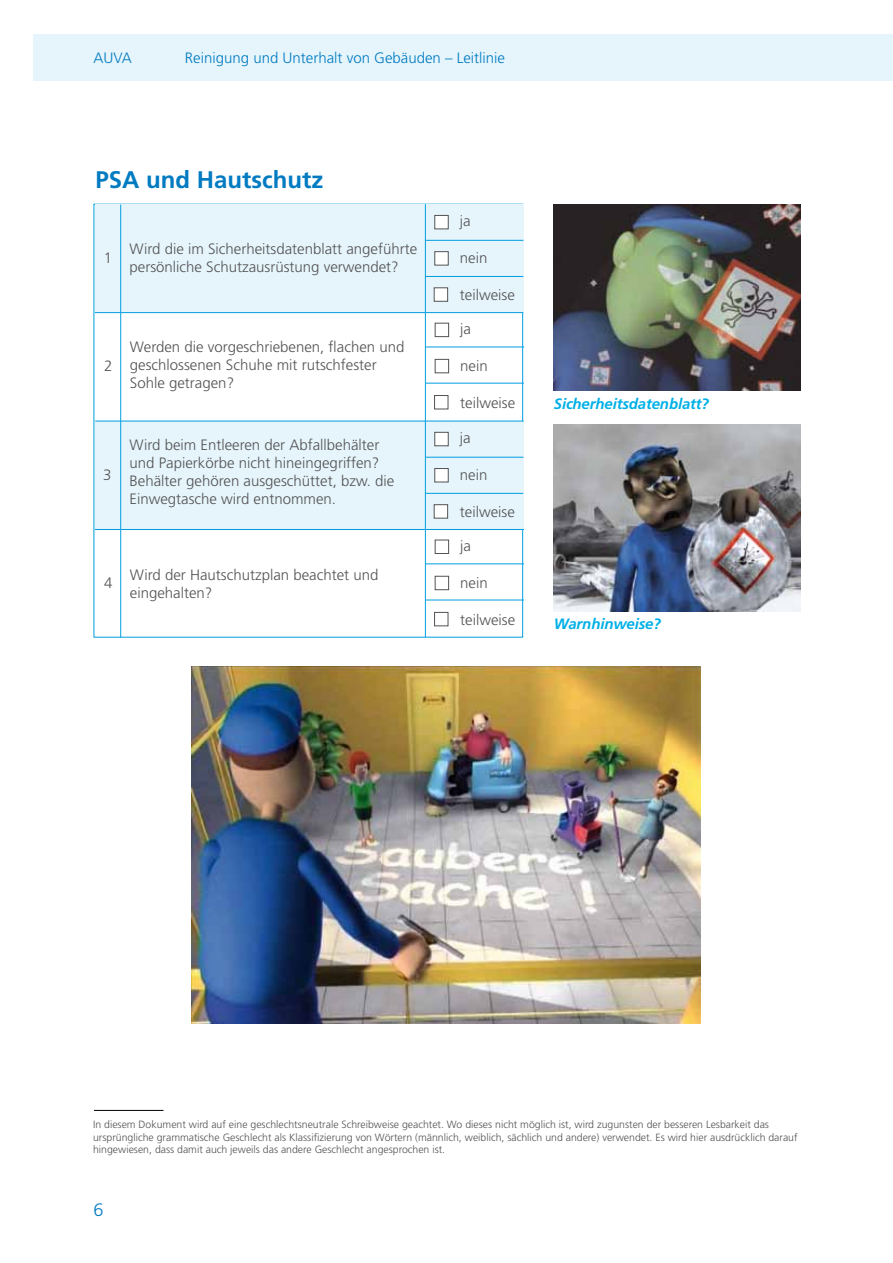
<style>
.page{position:relative;width:893px;height:1263px;background:#fff}
.page>*{position:absolute;margin:0;border:0;box-sizing:border-box;transform-origin:0 0}
.t1{font:700 24px "Frutiger LT Std";color:#007bc2}
.t2{font:300 18px "Frutiger LT Std";color:#007bc0}
.t3{font:300 15px/18px "Frutiger LT Std";color:#535355}
.t4{font:300 15px "Frutiger LT Std";color:#007bc2}
.t5{font:italic 700 15px "Frutiger LT Std";letter-spacing:-.01em;color:#00b0e6}
.t6{font:300 10.5px/12.6px "Frutiger LT Std";color:#535355}
</style>
<div class="page">
<div style="left:34px;top:34px;width:859px;height:47px;background:#e6f5fc"></div>
<img style="left:191px;top:666px;width:509px;height:357px">
<hr style="left:94px;top:1110px;width:69px;height:1px;background:#000">
<div style="left:95px;top:421px;width:428px;height:108px;background:#e6f5fc"></div>
<div style="left:95px;top:204px;width:428px;height:109px;background:#e6f5fc"></div>
<img style="left:554px;top:204px;width:246px;height:187px">
<hr style="left:95px;top:421px;width:429px;height:1px;background:#009ee0">
<img style="left:554px;top:425px;width:246px;height:186px">
<hr style="left:95px;top:312px;width:428px;height:1px;background:#009ee0">
<hr style="left:95px;top:529px;width:429px;height:1px;background:#009ee0">
<hr style="left:120px;top:205px;width:1px;height:432px;background:#009ee0">
<hr style="left:425px;top:204px;width:1px;height:433px;background:#009ee0">
<hr style="left:425px;top:240px;width:98px;height:1px;background:#009ee0">
<hr style="left:425px;top:276px;width:98px;height:1px;background:#009ee0">
<div style="left:434px;top:251px;width:15px;height:14px;background:#fff;border:1px solid #535355"></div>
<div style="left:434px;top:215px;width:15px;height:14px;background:#fff;border:1px solid #535355"></div>
<div style="left:434px;top:287px;width:14px;height:15px;background:#fff;border:1px solid #535355"></div>
<div style="left:435px;top:359px;width:14px;height:14px;border:1px solid #535355"></div>
<div style="left:435px;top:323px;width:14px;height:14px;border:1px solid #535355"></div>
<div style="left:434px;top:395px;width:14px;height:14px;border:1px solid #535355"></div>
<hr style="left:426px;top:347px;width:98px;height:1px;background:#009ee0">
<hr style="left:426px;top:383px;width:98px;height:1px;background:#009ee0">
<hr style="left:425px;top:457px;width:98px;height:1px;background:#009ee0">
<hr style="left:425px;top:493px;width:98px;height:1px;background:#009ee0">
<div style="left:434px;top:468px;width:15px;height:14px;background:#fff;border:1px solid #535355"></div>
<div style="left:434px;top:432px;width:15px;height:14px;background:#fff;border:1px solid #535355"></div>
<div style="left:434px;top:504px;width:14px;height:14px;background:#fff;border:1px solid #535355"></div>
<div style="left:435px;top:576px;width:14px;height:14px;border:1px solid #535355"></div>
<div style="left:435px;top:540px;width:14px;height:14px;border:1px solid #535355"></div>
<div style="left:434px;top:612px;width:14px;height:14px;border:1px solid #535355"></div>
<hr style="left:426px;top:563px;width:98px;height:1px;background:#009ee0">
<hr style="left:426px;top:600px;width:98px;height:1px;background:#009ee0">
<p class="t4" style="left:94px;top:49px;width:40px">AUVA</p>
<p class="t4" style="left:185px;top:49px;width:322px">Reinigung und Unterhalt von Gebäuden – Leitlinie</p>
<h1 class="t1" style="left:95px;top:166px;width:230px">PSA und Hautschutz</h1>
<p class="t3" style="left:104px;top:249px;width:10px">1</p>
<p class="t3" style="left:130px;top:240px;width:289px">Wird die im Sicherheitsdatenblatt angeführte persönliche Schutzausrüstung verwendet?</p>
<p class="t3" style="left:104px;top:357px;width:10px">2</p>
<p class="t3" style="left:130px;top:338px;width:276px">Werden die vorgeschriebenen, flachen und geschlossenen Schuhe mit rutschfester<br>Sohle getragen?</p>
<p class="t3" style="left:460px;top:212px;width:12px">ja</p>
<p class="t3" style="left:460px;top:249px;width:29px">nein</p>
<p class="t3" style="left:460px;top:286px;width:56px">teilweise</p>
<p class="t3" style="left:460px;top:320px;width:12px">ja</p>
<p class="t3" style="left:460px;top:357px;width:29px">nein</p>
<p class="t3" style="left:460px;top:394px;width:56px">teilweise</p>
<p class="t3" style="left:103px;top:466px;width:10px">3</p>
<p class="t3" style="left:104px;top:574px;width:10px">4</p>
<p class="t3" style="left:130px;top:436px;width:266px">Wird beim Entleeren der Abfallbehälter und Papierkörbe nicht hineingegriffen?<br>Behälter gehören ausgeschüttet, bzw. die Einwegtasche wird entnommen.</p>
<p class="t3" style="left:460px;top:429px;width:12px">ja</p>
<p class="t3" style="left:460px;top:466px;width:29px">nein</p>
<p class="t3" style="left:460px;top:503px;width:56px">teilweise</p>
<p class="t3" style="left:130px;top:566px;width:250px">Wird der Hautschutzplan beachtet und eingehalten?</p>
<p class="t3" style="left:460px;top:537px;width:12px">ja</p>
<p class="t3" style="left:460px;top:574px;width:29px">nein</p>
<p class="t3" style="left:460px;top:611px;width:56px">teilweise</p>
<p class="t5" style="left:554px;top:395px;width:157px">Sicherheitsdatenblatt?</p>
<p class="t5" style="left:554px;top:615px;width:109px">Warnhinweise?</p>
<p class="t6" style="left:93px;top:1118px;width:706px">In diesem Dokument wird auf eine geschlechtsneutrale Schreibweise geachtet. Wo dieses nicht möglich ist, wird zugunsten der besseren Lesbarkeit das ursprüngliche grammatische Geschlecht als Klassifizierung von Wörtern (männlich, weiblich, sächlich und andere) verwendet. Es wird hier ausdrücklich darauf hingewiesen, dass damit auch jeweils das andere Geschlecht angesprochen ist.</p>
<p class="t2" style="left:94px;top:1200px;width:12px">6</p>
</div>
